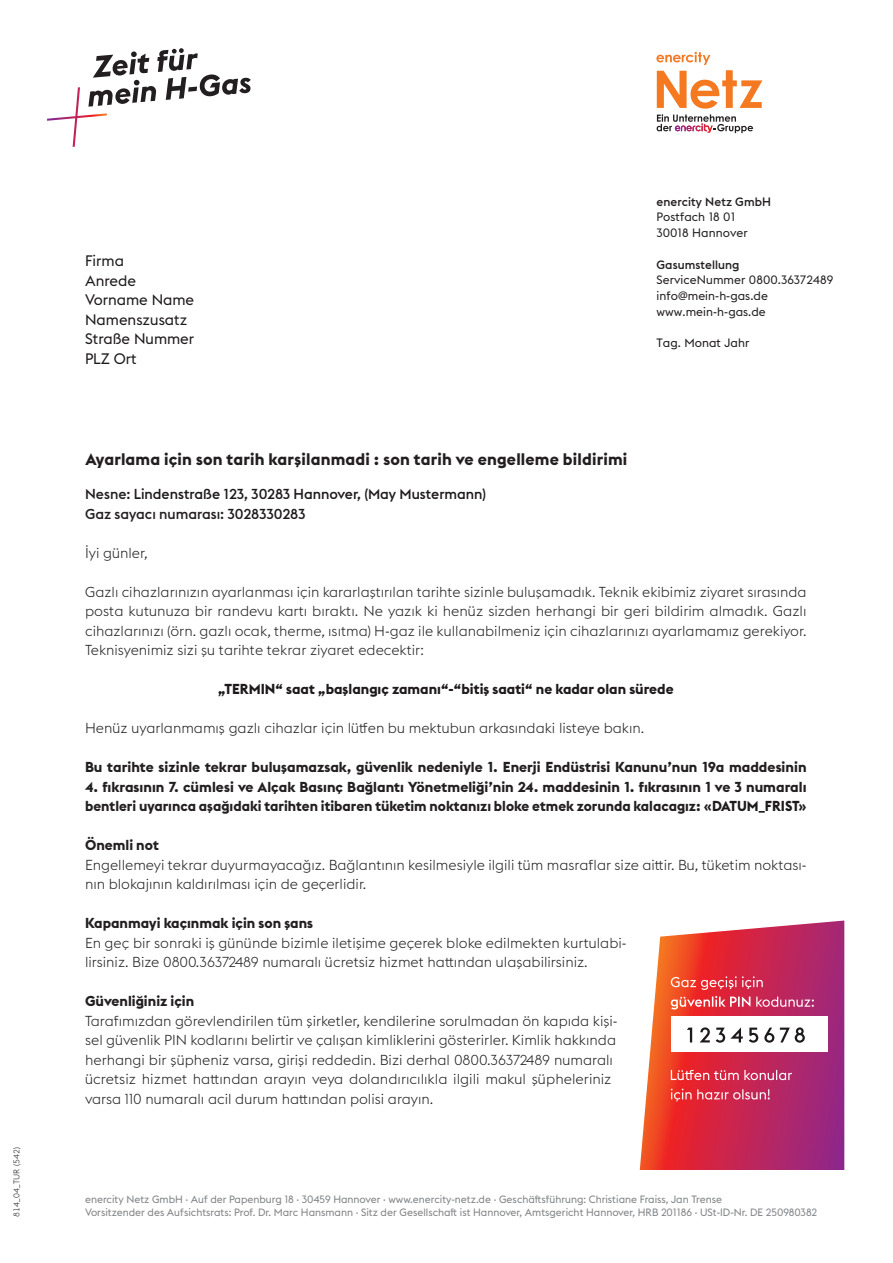
<style>
.page{position:relative;width:893px;height:1263px;background:#fff}
.page>*{position:absolute;margin:0;border:0;box-sizing:border-box;transform-origin:0 0}
.t1{font:700 16.5px "Euclid Enercity";letter-spacing:.01em;color:#231f20}
.t2{font:15px "Euclid Enercity";color:#1e1a1b}
._03_Headline_S_einzeilig_11_25_pt_4_5_mm{font:300 14.25px/19.5px "Euclid Enercity";color:#231f20}
._03_Headline_S_einzeilig_11_25_pt_4_5_mm-2{font:700 14.25px/19.5px "Euclid Enercity";color:#231f20}
._03_Headline_S_einzeilig_11_25_pt_4_5_mm-3{font:700 14.25px "Euclid Enercity";color:#1e1a1b}
._03_Headline_S_einzeilig_11_25_pt_4_5_mm-4{font:500 14.25px "Euclid Enercity";color:#1e1a1b}
._03_Headline_S_einzeilig_11_25_pt_4_5_mm-5{font:500 14.25px "Euclid Enercity";color:#231f20}
.t3{font:12px "Euclid Enercity";letter-spacing:.005em;color:#231f20}
.t4{font:500 12px "Euclid Enercity";letter-spacing:.005em;color:#231f20}
.t5{font:12px "Euclid Enercity";letter-spacing:.005em;color:#1e1a1b}
.t6{font:10.5px "Euclid Enercity";color:#808285}
._11_Tabelleninhalt_Caption_6_75_pt__3_375{font:300 8.25px "Euclid Enercity";letter-spacing:.02em;color:#231f20}
.s1{color:#231f20}
.s2{color:#1e1a1b}
</style>
<div class="page">
<svg style="left:656px;top:52px;width:106px;height:81px"></svg>
<img style="left:675px;top:123px;width:38px;height:10px">
<svg style="left:47px;top:48px;width:204px;height:99px"></svg>
<svg style="left:640px;top:920px;width:204px;height:250px;background:#cd4562"></svg>
<div style="left:671px;top:1017px;width:156px;height:35px;background:#fff"></div>
<svg style="left:687px;top:1027px;width:118px;height:16px"></svg>
<svg style="left:671px;top:976px;width:92px;height:14px"></svg>
<svg style="left:671px;top:996px;width:143px;height:13px;background:#dc5e73"></svg>
<svg style="left:671px;top:1070px;width:121px;height:10px"></svg>
<svg style="left:671px;top:1089px;width:99px;height:12px"></svg>
<p class="_11_Tabelleninhalt_Caption_6_75_pt__3_375" style="left:12px;top:1216px;width:71px;rotate:-90deg">814_04_TUR (542)</p>
<p class="t2" style="left:85px;top:252px;width:40px">Firma</p>
<p class="t2" style="left:85px;top:272px;width:53px">Anrede</p>
<p class="t2" style="left:85px;top:291px;width:111px">Vorname Name</p>
<p class="t2" style="left:85px;top:311px;width:104px">Namenszusatz</p>
<p class="t2" style="left:85px;top:330px;width:111px">Straße Nummer</p>
<p class="t2" style="left:85px;top:350px;width:53px">PLZ Ort</p>
<p class="t4" style="left:656px;top:195px;width:116px">enercity Netz GmbH</p>
<p class="t3" style="left:656px;top:210px;width:80px">Postfach 18 01</p>
<p class="t3" style="left:656px;top:226px;width:93px">30018 Hannover</p>
<p class="t4" style="left:656px;top:258px;width:85px">Gasumstellung</p>
<p class="t3" style="left:656px;top:273px;width:178px">ServiceNummer 0800.36372489</p>
<p class="t3" style="left:656px;top:289px;width:113px">info@mein-h-gas.de</p>
<p class="t3" style="left:656px;top:305px;width:111px">www.mein-h-gas.de</p>
<p class="t5" style="left:656px;top:336px;width:94px">Tag. Monat Jahr</p>
<p class="t1" style="left:86px;top:450px;width:543px">Ayarlama için son tarih karşilanmadi : son tarih ve engelleme bildirimi</p>
<p class="_03_Headline_S_einzeilig_11_25_pt_4_5_mm-4" style="left:85px;top:486px;width:403px"><span class="s1">Nesne:</span> Lindenstraße 123, 30283 Hannover, (May Mustermann)</p>
<p class="_03_Headline_S_einzeilig_11_25_pt_4_5_mm-5" style="left:85px;top:505px;width:222px">Gaz sayacı numarası: <span class="s2">3028330283</span></p>
<p class="_03_Headline_S_einzeilig_11_25_pt_4_5_mm" style="left:85px;top:543px;width:64px">İyi günler,</p>
<p class="_03_Headline_S_einzeilig_11_25_pt_4_5_mm" style="left:85px;top:582px;width:723px;text-align:justify">Gazlı cihazlarınızın ayarlanması için kararlaştırılan tarihte sizinle buluşamadık. Teknik ekibimiz ziyaret sırasında posta kutunuza bir randevu kartı bıraktı. Ne yazık ki henüz sizden herhangi bir geri bildirim almadık. Gazlı cihazlarınızı (örn. gazlı ocak, therme, ısıtma) H-gaz ile kullanabilmeniz için cihazlarınızı ayarlamamız gerekiyor.<br>Teknisyenimiz sizi şu tarihte tekrar ziyaret edecektir:</p>
<p class="_03_Headline_S_einzeilig_11_25_pt_4_5_mm-3" style="left:218px;top:681px;width:457px">„TERMIN“ saat „başlangıç zamanı“-“bitiş saati“ ne kadar olan sürede</p>
<p class="_03_Headline_S_einzeilig_11_25_pt_4_5_mm" style="left:85px;top:718px;width:561px">Henüz uyarlanmamış gazlı cihazlar için lütfen bu mektubun arkasındaki listeye bakın.</p>
<p class="_03_Headline_S_einzeilig_11_25_pt_4_5_mm-2" style="left:85px;top:757px;width:723px">Bu tarihte sizinle tekrar buluşamazsak, güvenlik nedeniyle 1. Enerji Endüstrisi Kanunu’nun 19a maddesinin</p>
<p class="_03_Headline_S_einzeilig_11_25_pt_4_5_mm-2" style="left:85px;top:777px;width:723px">4. fıkrasının 7. cümlesi ve Alçak Basınç Bağlantı Yönetmeliği’nin 24. maddesinin 1. fıkrasının 1 ve 3 numaralı bentleri uyarınca aşağıdaki tarihten itibaren tüketim noktanızı bloke etmek zorunda kalacagız: <span class="s2">«DATUM_FRIST»</span></p>
<p class="_03_Headline_S_einzeilig_11_25_pt_4_5_mm-2" style="left:85px;top:835px;width:75px">Önemli not</p>
<p class="_03_Headline_S_einzeilig_11_25_pt_4_5_mm" style="left:85px;top:855px;width:723px">Engellemeyi tekrar duyurmayacağız. Bağlantının kesilmesiyle ilgili tüm masraflar size aittir. Bu, tüketim noktası&shy;nın blokajının kaldırılması için de geçerlidir.</p>
<p class="_03_Headline_S_einzeilig_11_25_pt_4_5_mm-2" style="left:85px;top:913px;width:230px">Kapanmayi kaçınmak için son şans</p>
<p class="_03_Headline_S_einzeilig_11_25_pt_4_5_mm" style="left:85px;top:933px;width:543px">En geç bir sonraki iş gününde bizimle iletişime geçerek bloke edilmekten kurtulabi&shy;lirsiniz. Bize 0800.36372489 numaralı ücretsiz hizmet hattından ulaşabilirsiniz.</p>
<p class="_03_Headline_S_einzeilig_11_25_pt_4_5_mm-2" style="left:85px;top:991px;width:111px">Güvenliğiniz için</p>
<p class="_03_Headline_S_einzeilig_11_25_pt_4_5_mm" style="left:85px;top:1011px;width:534px">Tarafımızdan görevlendirilen tüm şirketler, kendilerine sorulmadan ön kapıda kişi&shy;sel güvenlik PIN kodlarını belirtir ve çalışan kimliklerini gösterirler. Kimlik hakkında herhangi bir şüpheniz varsa, girişi reddedin. Bizi derhal 0800.36372489 numaralı ücretsiz hizmet hattından arayın veya dolandırıcılıkla ilgili makul şüpheleriniz varsa 110 numaralı acil durum hattından polisi arayın.</p>
<p class="t6" style="left:85px;top:1194px;width:638px">enercity Netz GmbH · Auf der Papenburg 18 · 30459 Hannover · www.enercity-netz.de · Geschäftsführung: Christiane Fraiss, Jan Trense</p>
<p class="t6" style="left:85px;top:1206px;width:734px">Vorsitzender des Aufsichtsrats: Prof. Dr. Marc Hansmann · Sitz der Gesellschaft ist Hannover, Amtsgericht Hannover, HRB 201186 · USt-ID-Nr. DE 250980382</p>
</div>
